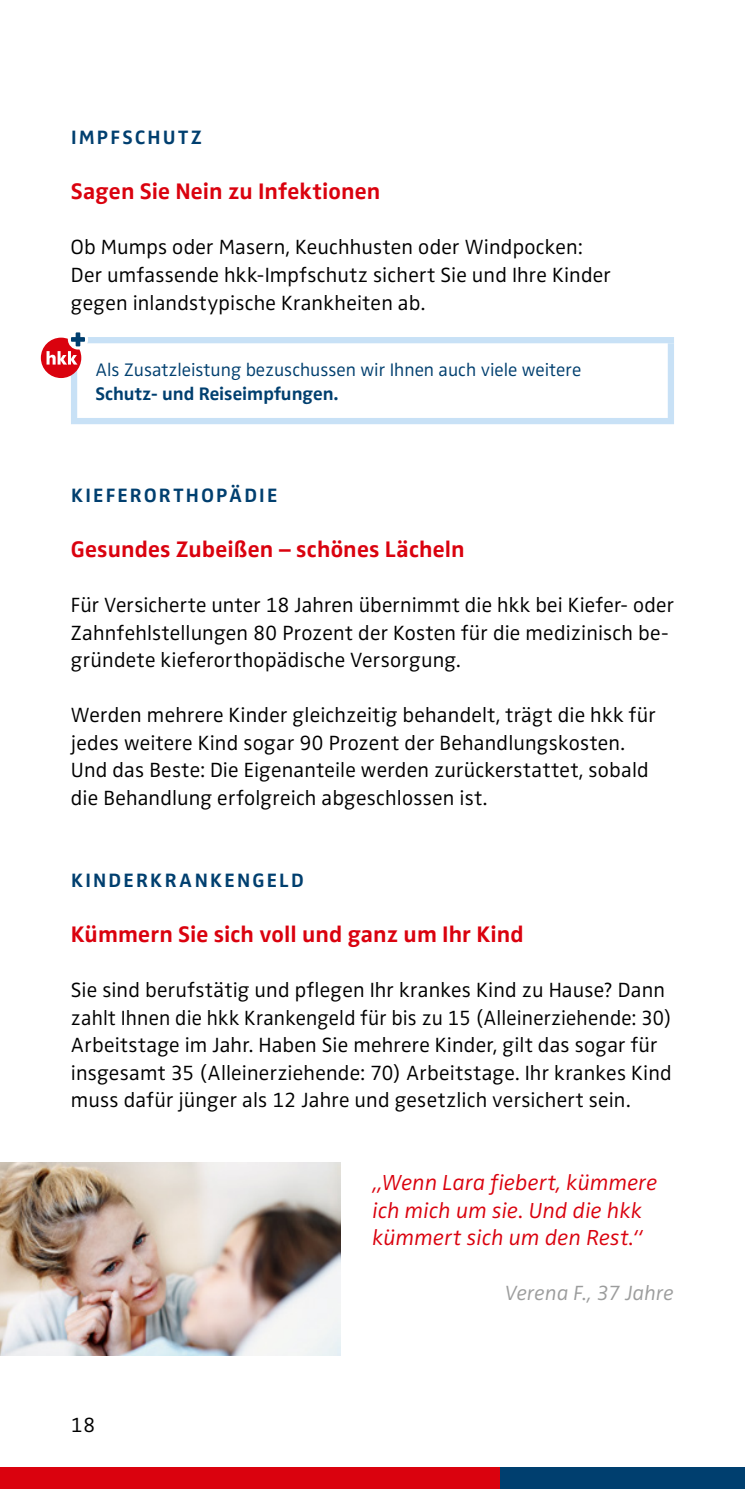
<style>
.page{position:relative;width:745px;height:1489px;background:#fff}
.page>*{position:absolute;margin:0;border:0;box-sizing:border-box;transform-origin:0 0}
.Subline{font:700 23.25px "Zwo Pro";letter-spacing:.005em;color:#da020e}
.Zitate_klein{font:italic 300 22.5px/27.5px "Zwo Pro";letter-spacing:.005em;color:#da020e}
.Copy{font:300 21.25px/27.5px "Zwo Pro";letter-spacing:.01em;color:#000}
.Zitat_Absender{font:italic 300 21.25px "Zwo Pro";letter-spacing:.005em;color:#9c9d9d}
.Unter-Rubrik{font:700 20px "Zwo Pro";letter-spacing:.11em;color:#003f6f}
.Copy-2{font:700 20px "Zwo Pro";letter-spacing:.11em;color:#003f6f}
.Infobox___Copy_blau{font:300 18.75px/23.8px "Zwo Pro";color:#003f6f}
.s1{font-weight:700}
</style>
<div class="page">
<div style="left:0;top:1467px;width:499px;height:21px;background:#da020e"></div>
<div style="left:499px;top:1467px;width:245px;height:21px;background:#003f6f"></div>
<img style="left:0;top:1162px;width:340px;height:192px">
<div style="left:71px;top:337px;width:602px;height:6px;background:#c8e1f6"></div>
<div style="left:71px;top:343px;width:6px;height:75px;background:#c8e1f6"></div>
<div style="left:667px;top:343px;width:6px;height:75px;background:#c8e1f6"></div>
<div style="left:71px;top:418px;width:602px;height:6px;background:#c8e1f6"></div>
<div style="left:41px;top:337px;width:40px;height:41px;background:#da020e;border-radius:50%"></div>
<div style="left:68px;top:329px;width:20px;height:20px;background:#fff;border-radius:50%"></div>
<svg style="left:46px;top:332px;width:39px;height:32px"></svg>
<p class="Unter-Rubrik" style="left:71px;top:122px;width:132px">IMPFSCHUTZ</p>
<p class="Subline" style="left:71px;top:174px;width:311px">Sagen Sie Nein zu Infektionen</p>
<p class="Copy" style="left:71px;top:232px;width:541px">Ob Mumps oder Masern, Keuchhusten oder Windpocken:<br>Der umfassende hkk-Impfschutz sichert Sie und Ihre Kinder gegen inlandstypische Krankheiten ab.</p>
<p class="Infobox___Copy_blau" style="left:95px;top:356px;width:487px">Als Zusatzleistung bezuschussen wir Ihnen auch viele weitere<br><span class="s1">Schutz- und Reiseimpfungen.</span></p>
<p class="Copy-2" style="left:71px;top:480px;width:207px">KIEFERORTHOPÄDIE</p>
<p class="Subline" style="left:71px;top:531px;width:395px">Gesundes Zubeißen – schönes Lächeln</p>
<p class="Copy" style="left:71px;top:590px;width:604px">Für Versicherte unter 18 Jahren übernimmt die hkk bei Kiefer- oder<br>Zahnfehlstellungen 80 Prozent der Kosten für die medizinisch be&shy;gründete kieferorthopädische Versorgung.</p>
<p class="Copy" style="left:71px;top:700px;width:586px">Werden mehrere Kinder gleichzeitig behandelt, trägt die hkk für jedes weitere Kind sogar 90 Prozent der Behandlungskosten.<br>Und das Beste: Die Eigenanteile werden zurückerstattet, sobald die Behandlung erfolgreich abgeschlossen ist.</p>
<p class="Unter-Rubrik" style="left:71px;top:865px;width:234px">KINDERKRANKENGELD</p>
<p class="Subline" style="left:71px;top:916px;width:454px">Kümmern Sie sich voll und ganz um Ihr Kind</p>
<p class="Copy" style="left:71px;top:975px;width:602px">Sie sind berufstätig und pflegen Ihr krankes Kind zu Hause? Dann zahlt Ihnen die hkk Krankengeld für bis zu 15 (Alleinerziehende: 30)<br>Arbeitstage im Jahr. Haben Sie mehrere Kinder, gilt das sogar für insgesamt 35 (Alleinerziehende: 70) Arbeitstage. Ihr krankes Kind muss dafür jünger als 12 Jahre und gesetzlich versichert sein.</p>
<p class="Copy" style="left:71px;top:1409px;width:26px">18</p>
<p class="Zitate_klein" style="left:372px;top:1167px;width:286px">„Wenn Lara fiebert, kümmere ich mich um sie. Und die hkk kümmert sich um den Rest.“</p>
<p class="Zitat_Absender" style="left:504px;top:1276px;width:170px">Verena F., 37 Jahre</p>
</div>
